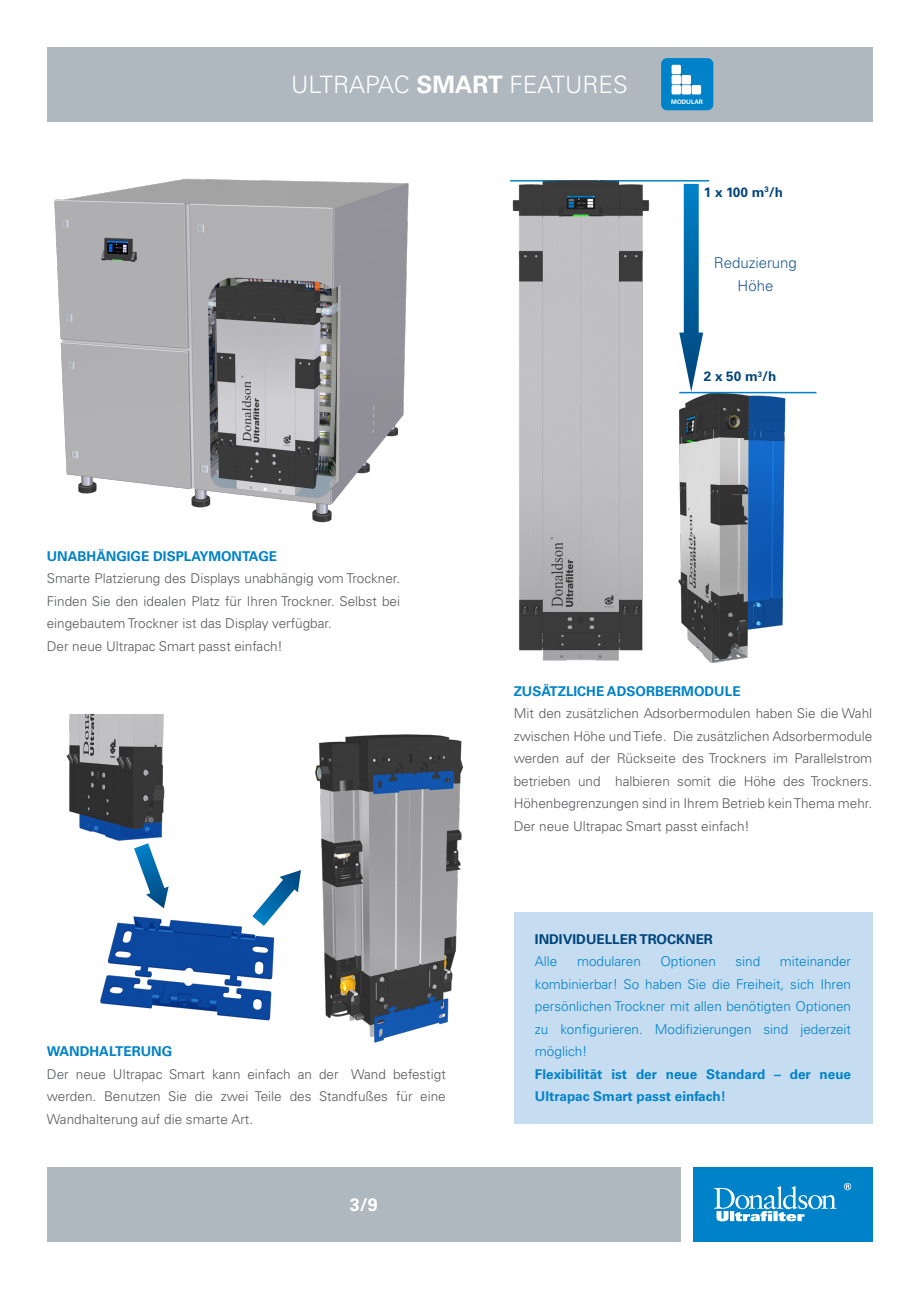
<style>
.page{position:relative;width:919px;height:1289px;background:#fff}
.page>*{position:absolute;margin:0;border:0;box-sizing:border-box;transform-origin:0 0}
.t1{font:300 24px "Univers LT Pro 45";color:#fff}
.t2{font:700 18px "Univers LT Pro 65";color:#fff}
.Text{font:300 15px "Univers LT Pro 45";color:#1e5b8f}
.Text_Textbox{font:300 13.5px/22.5px "Univers LT Pro 45";color:#57585a;text-align:justify}
.Text_Textbox-2{font:300 13.5px/22.5px "Univers LT Pro 45";color:#0082c8;text-align:justify}
.Heading_Textbox{font:300 13.5px/22.5px "Univers LT Pro 45";color:#57585a;text-align:justify}
.Text_Textbox-3{font:700 13.5px/22.5px "Univers LT Pro 65";color:#0082c8}
.Heading_Textbox-2{font:700 13.5px "Univers LT Pro 65";color:#0082c8}
.Heading_Textbox-3{font:700 13.5px "Univers LT Pro 65";color:#00447b}
.t3{font:700 6.15px "Univers LT Pro 65";color:#fff}
.s1{font-family:"Univers LT Pro 65";font-weight:700}
</style>
<div class="page">
<div style="left:47px;top:47px;width:825px;height:75px;background:#aeb8be"></div>
<div style="left:47px;top:1167px;width:633px;height:75px;background:#aeb8be"></div>
<div style="left:693px;top:1167px;width:179px;height:75px;background:#0082c8"></div>
<svg style="left:714px;top:1186px;width:122px;height:35px"></svg>
<svg style="left:843px;top:1182px;width:8px;height:8px"></svg>
<div style="left:661px;top:58px;width:52px;height:52px;background:#0082c8;border-radius:6px"></div>
<div style="left:681px;top:85px;width:10px;height:9px;background:#fff;border-radius:2px"></div>
<div style="left:671px;top:85px;width:10px;height:9px;background:#fff;border-radius:2px"></div>
<div style="left:691px;top:85px;width:10px;height:9px;background:#fff;border-radius:2px"></div>
<div style="left:681px;top:75px;width:10px;height:9px;background:#fff;border-radius:2px"></div>
<div style="left:671px;top:75px;width:10px;height:9px;background:#fff;border-radius:2px"></div>
<div style="left:671px;top:65px;width:10px;height:9px;background:#fff;border-radius:2px"></div>
<svg style="left:679px;top:184px;width:24px;height:197px"></svg>
<img style="left:678px;top:381px;width:112px;height:281px">
<hr style="left:510px;top:180px;width:199px;height:1px;background:#0082c8">
<hr style="left:679px;top:392px;width:137px;height:1px;background:#0082c8">
<div style="left:513px;top:912px;width:359px;height:211px;background:#c5dcf1"></div>
<img style="left:108px;top:908px;width:167px;height:55px">
<img style="left:100px;top:958px;width:173px;height:63px">
<img style="left:66px;top:714px;width:99px;height:127px">
<img style="left:315px;top:734px;width:149px;height:309px">
<svg style="left:134px;top:843px;width:35px;height:65px"></svg>
<svg style="left:252px;top:870px;width:49px;height:55px"></svg>
<img style="left:510px;top:180px;width:146px;height:481px">
<img style="left:54px;top:178px;width:355px;height:345px">
<h1 class="t1" style="left:291px;top:70px;width:338px">ULTRAPAC <span class="s1">SMART</span> FEATURES</h1>
<p class="t3" style="left:671px;top:98px;width:33px">MODULAR</p>
<p class="Heading_Textbox-3" style="left:703px;top:184px;width:81px">1 x 100 m<sup>3</sup>/h</p>
<p class="Text" style="left:714px;top:254px;width:84px">Reduzierung</p>
<p class="Text" style="left:737px;top:276px;width:37px">Höhe</p>
<p class="Heading_Textbox-3" style="left:703px;top:368px;width:74px">2 x 50 m<sup>3</sup>/h</p>
<p class="Heading_Textbox-2" style="left:47px;top:548px;width:232px">UNABHÄNGIGE DISPLAYMONTAGE</p>
<p class="Heading_Textbox" style="left:47px;top:567px;width:355px">Smarte Platzierung des Displays unabhängig vom Trockner.<br>Finden Sie den idealen Platz für Ihren Trockner. Selbst bei eingebautem Trockner ist das Display verfügbar.</p>
<p class="Heading_Textbox" style="left:47px;top:635px;width:237px">Der neue Ultrapac Smart passt einfach!</p>
<p class="Heading_Textbox-2" style="left:47px;top:1043px;width:127px">WANDHALTERUNG</p>
<p class="Text_Textbox" style="left:47px;top:1062px;width:400px">Der neue Ultrapac Smart kann einfach an der Wand befestigt werden. Benutzen Sie die zwei Teile des Standfußes für eine Wandhalterung auf die smarte Art.</p>
<h2 class="t2" style="left:350px;top:1194px;width:30px">3/9</h2>
<p class="Heading_Textbox-2" style="left:513px;top:683px;width:228px">ZUSÄTZLICHE ADSORBERMODULE</p>
<p class="Text_Textbox" style="left:513px;top:702px;width:360px">Mit den zusätzlichen Adsorbermodulen haben Sie die Wahl zwischen Höhe und Tiefe. Die zusätzlichen Adsorbermodule werden auf der Rückseite des Trockners im Parallelstrom betrieben und halbieren somit die Höhe des Trockners.<br>Höhenbegrenzungen sind in Ihrem Betrieb kein Thema mehr.</p>
<p class="Text_Textbox" style="left:513px;top:815px;width:237px">Der neue Ultrapac Smart passt einfach!</p>
<p class="Heading_Textbox-3" style="left:535px;top:930px;width:179px">INDIVIDUELLER TROCKNER</p>
<p class="Text_Textbox-2" style="left:535px;top:950px;width:24px">Alle</p>
<p class="Text_Textbox-2" style="left:577px;top:950px;width:65px">modularen</p>
<p class="Text_Textbox-2" style="left:660px;top:950px;width:57px">Optionen</p>
<p class="Text_Textbox-2" style="left:735px;top:950px;width:26px">sind</p>
<p class="Text_Textbox-2" style="left:535px;top:950px;width:317px;text-indent:245px">miteinander kombinierbar! So haben Sie die Freiheit, sich Ihren persönlichen Trockner mit allen benötigten Optionen zu konfigurieren. Modifizierungen sind jederzeit möglich!</p>
<p class="Text_Textbox-3" style="left:535px;top:1062px;width:317px">Flexibilität ist der neue Standard – der neue<br>Ultrapac Smart passt einfach!</p>
</div>
